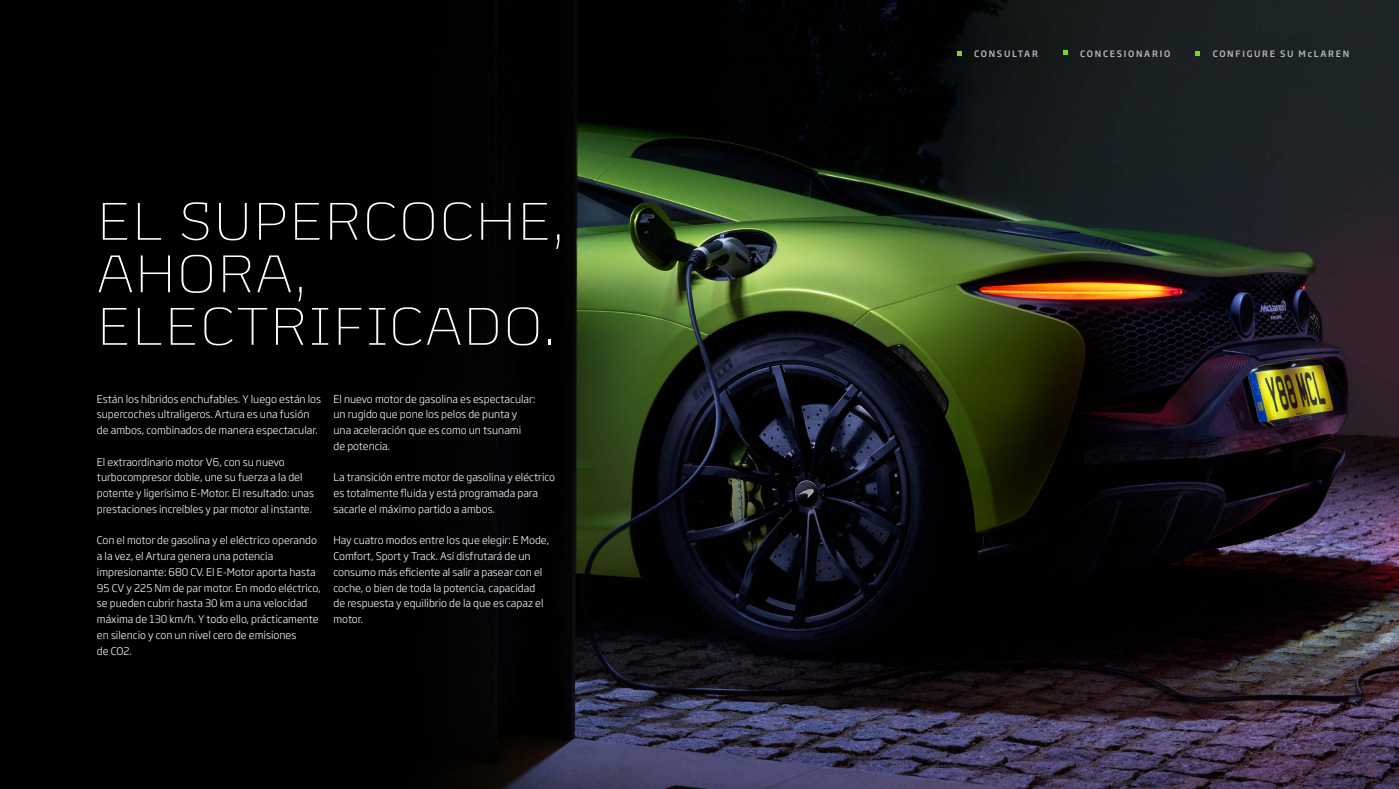
<style>
.page{position:relative;width:1399px;height:789px;background:#000}
.page>*{position:absolute;margin:0;border:0;box-sizing:border-box;transform-origin:0 0}
.t1{font:300 52.5px/52.5px "Mc Laren Bespoke";letter-spacing:.045em;color:#fff}
.t2{font:300 10.5px/15.8px "Soho Gothic Pro";color:#fff}
.t3{font:500 8.75px "Soho Gothic Pro";letter-spacing:.195em;color:#b6b7b7}
</style>
<div class="page">
<img style="left:479px;top:0;width:920px;height:789px">
<svg style="left:957px;top:51px;width:5px;height:5px"></svg>
<svg style="left:1063px;top:50px;width:5px;height:5px"></svg>
<svg style="left:1195px;top:51px;width:5px;height:5px"></svg>
<h1 class="t1" style="left:98px;top:195px;width:468px">EL SUPERCOCHE,<br>AHORA,<br>ELECTRIFICADO.</h1>
<p class="t2" style="left:97px;top:390px;width:226px">Están los híbridos enchufables. Y luego están los supercoches ultraligeros. Artura es una fusión de ambos, combinados de manera espectacular.</p>
<p class="t2" style="left:97px;top:453px;width:219px">El extraordinario motor V6, con su nuevo turbocompresor doble, une su fuerza a la del potente y ligerísimo E-Motor. El resultado: unas prestaciones increíbles y par motor al instante.</p>
<p class="t2" style="left:97px;top:532px;width:225px">Con el motor de gasolina y el eléctrico operando a la vez, el Artura genera una potencia impresionante: 680 CV. El E-Motor aporta hasta 95 CV y 225 Nm de par motor. En modo eléctrico, se pueden cubrir hasta 30 km a una velocidad máxima de 130 km/h. Y todo ello, prácticamente en silencio y con un nivel cero de emisiones<br>de CO2.</p>
<p class="t2" style="left:334px;top:390px;width:203px">El nuevo motor de gasolina es espectacular: un rugido que pone los pelos de punta y una aceleración que es como un tsunami de potencia.</p>
<p class="t2" style="left:334px;top:469px;width:223px">La transición entre motor de gasolina y eléctrico es totalmente fluida y está programada para sacarle el máximo partido a ambos.</p>
<p class="t2" style="left:334px;top:532px;width:217px">Hay cuatro modos entre los que elegir: E Mode, Comfort, Sport y Track. Así disfrutará de un consumo más eficiente al salir a pasear con el coche, o bien de toda la potencia, capacidad de respuesta y equilibrio de la que es capaz el motor.</p>
<p class="t3" style="left:974px;top:46px;width:65px">CONSULTAR</p>
<p class="t3" style="left:1080px;top:46px;width:92px">CONCESIONARIO</p>
<p class="t3" style="left:1213px;top:46px;width:138px">CONFIGURE SU McLAREN</p>
</div>
